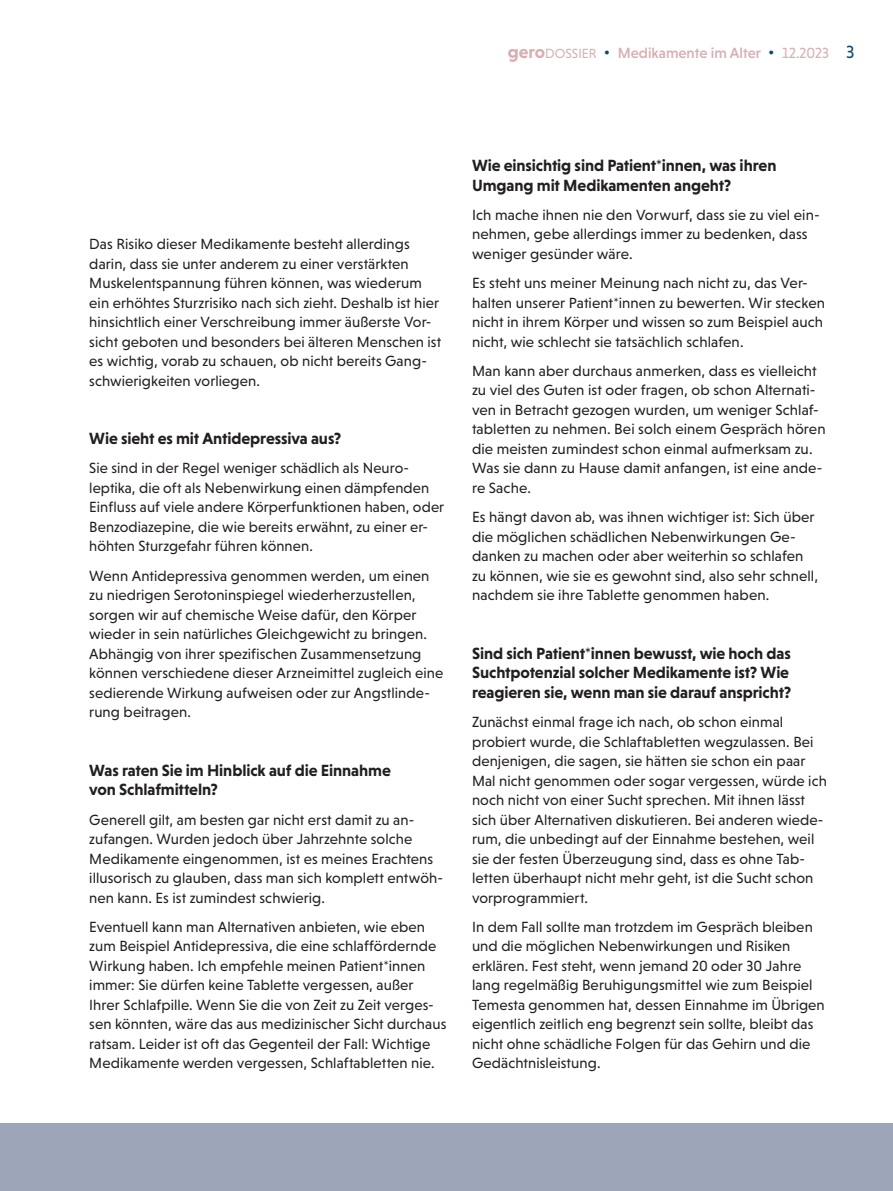
<style>
.page{position:relative;width:893px;height:1191px;background:#fff}
.page>*{position:absolute;margin:0;border:0;box-sizing:border-box;transform-origin:0 0}
.t1{font:700 16.5px/19.5px "Niveau Grotesk";letter-spacing:-.005em;color:#231f20}
.t2{font:15px/19.5px "Niveau Grotesk";letter-spacing:.005em;color:#231f20}
.t3{font:500 15px "Niveau Grotesk";color:#d6b0b4}
.s1{font-weight:700;font-size:18px}
.s2{font-weight:400;font-size:13.5px}
.s3{font-weight:900;font-size:18px;color:#0e4a69}
.s4{font-weight:400}
.s5{font-weight:400;font-size:18px;color:#0e4a69}
</style>
<div class="page">
<div style="left:0;top:1123px;width:893px;height:68px;background:#9ca6b8"></div>
<p class="t3" style="left:508px;top:44px;width:348px"><span class="s1">gero</span><span class="s2">DOSSIER</span> <span class="s3">·</span> Medikamente im Alter <span class="s3">·</span> <span class="s4">12.2023</span> <span class="s5">3</span></p>
<p class="t2" style="left:89px;top:234px;width:353px">Das Risiko dieser Medikamente besteht allerdings darin, dass sie unter anderem zu einer verstärkten Muskelentspannung führen können, was wiederum ein erhöhtes Sturzrisiko nach sich zieht. Deshalb ist hier hinsichtlich einer Verschreibung immer äußerste Vor&shy;sicht geboten und besonders bei älteren Menschen ist es wichtig, vorab zu schauen, ob nicht bereits Gang&shy;schwierigkeiten vorliegen.</p>
<p class="t1" style="left:89px;top:428px;width:253px">Wie sieht es mit Antidepressiva aus?</p>
<p class="t2" style="left:89px;top:458px;width:356px">Sie sind in der Regel weniger schädlich als Neuro&shy;leptika, die oft als Nebenwirkung einen dämpfenden Einfluss auf viele andere Körperfunktionen haben, oder Benzodiazepine, die wie bereits erwähnt, zu einer er&shy;höhten Sturzgefahr führen können.</p>
<p class="t2" style="left:89px;top:566px;width:356px">Wenn Antidepressiva genommen werden, um einen zu niedrigen Serotoninspiegel wiederherzustellen, sorgen wir auf chemische Weise dafür, den Körper wieder in sein natürliches Gleichgewicht zu bringen.<br>Abhängig von ihrer spezifischen Zusammensetzung können verschiedene dieser Arzneimittel zugleich eine sedierende Wirkung aufweisen oder zur Angstlinde&shy;rung beitragen.</p>
<p class="t1" style="left:89px;top:760px;width:303px">Was raten Sie im Hinblick auf die Einnahme von Schlafmitteln?</p>
<p class="t2" style="left:89px;top:809px;width:355px">Generell gilt, am besten gar nicht erst damit zu an&shy;zufangen. Wurden jedoch über Jahrzehnte solche Medikamente eingenommen, ist es meines Erachtens illusorisch zu glauben, dass man sich komplett entwöh&shy;nen kann. Es ist zumindest schwierig.</p>
<p class="t2" style="left:89px;top:917px;width:359px">Eventuell kann man Alternativen anbieten, wie eben zum Beispiel Antidepressiva, die eine schlaffördernde Wirkung haben. Ich empfehle meinen Patient*innen immer: Sie dürfen keine Tablette vergessen, außer Ihrer Schlafpille. Wenn Sie die von Zeit zu Zeit verges&shy;sen könnten, wäre das aus medizinischer Sicht durchaus ratsam. Leider ist oft das Gegenteil der Fall: Wichtige Medikamente werden vergessen, Schlaftabletten nie.</p>
<p class="t1" style="left:472px;top:155px;width:306px">Wie einsichtig sind Patient*innen, was ihren<br>Umgang mit Medikamenten angeht?</p>
<p class="t2" style="left:472px;top:205px;width:349px">Ich mache ihnen nie den Vorwurf, dass sie zu viel ein&shy;nehmen, gebe allerdings immer zu bedenken, dass weniger gesünder wäre.</p>
<p class="t2" style="left:472px;top:273px;width:354px">Es steht uns meiner Meinung nach nicht zu, das Ver&shy;halten unserer Patient*innen zu bewerten. Wir stecken nicht in ihrem Körper und wissen so zum Beispiel auch nicht, wie schlecht sie tatsächlich schlafen.</p>
<p class="t2" style="left:472px;top:361px;width:355px">Man kann aber durchaus anmerken, dass es vielleicht zu viel des Guten ist oder fragen, ob schon Alternati&shy;ven in Betracht gezogen wurden, um weniger Schlaf&shy;tabletten zu nehmen. Bei solch einem Gespräch hören die meisten zumindest schon einmal aufmerksam zu.<br>Was sie dann zu Hause damit anfangen, ist eine ande&shy;re Sache.</p>
<p class="t2" style="left:472px;top:507px;width:348px">Es hängt davon ab, was ihnen wichtiger ist: Sich über die möglichen schädlichen Nebenwirkungen Ge&shy;danken zu machen oder aber weiterhin so schlafen zu können, wie sie es gewohnt sind, also sehr schnell, nachdem sie ihre Tablette genommen haben.</p>
<p class="t1" style="left:472px;top:643px;width:321px">Sind sich Patient*innen bewusst, wie hoch das<br>Suchtpotenzial solcher Medikamente ist? Wie reagieren sie, wenn man sie darauf anspricht?</p>
<p class="t2" style="left:472px;top:712px;width:356px">Zunächst einmal frage ich nach, ob schon einmal probiert wurde, die Schlaftabletten wegzulassen. Bei denjenigen, die sagen, sie hätten sie schon ein paar Mal nicht genommen oder sogar vergessen, würde ich noch nicht von einer Sucht sprechen. Mit ihnen lässt sich über Alternativen diskutieren. Bei anderen wiede&shy;rum, die unbedingt auf der Einnahme bestehen, weil sie der festen Überzeugung sind, dass es ohne Tab&shy;letten überhaupt nicht mehr geht, ist die Sucht schon vorprogrammiert.</p>
<p class="t2" style="left:472px;top:917px;width:354px">In dem Fall sollte man trotzdem im Gespräch bleiben und die möglichen Nebenwirkungen und Risiken erklären. Fest steht, wenn jemand 20 oder 30 Jahre lang regelmäßig Beruhigungsmittel wie zum Beispiel Temesta genommen hat, dessen Einnahme im Übrigen eigentlich zeitlich eng begrenzt sein sollte, bleibt das nicht ohne schädliche Folgen für das Gehirn und die Gedächtnisleistung.</p>
</div>
